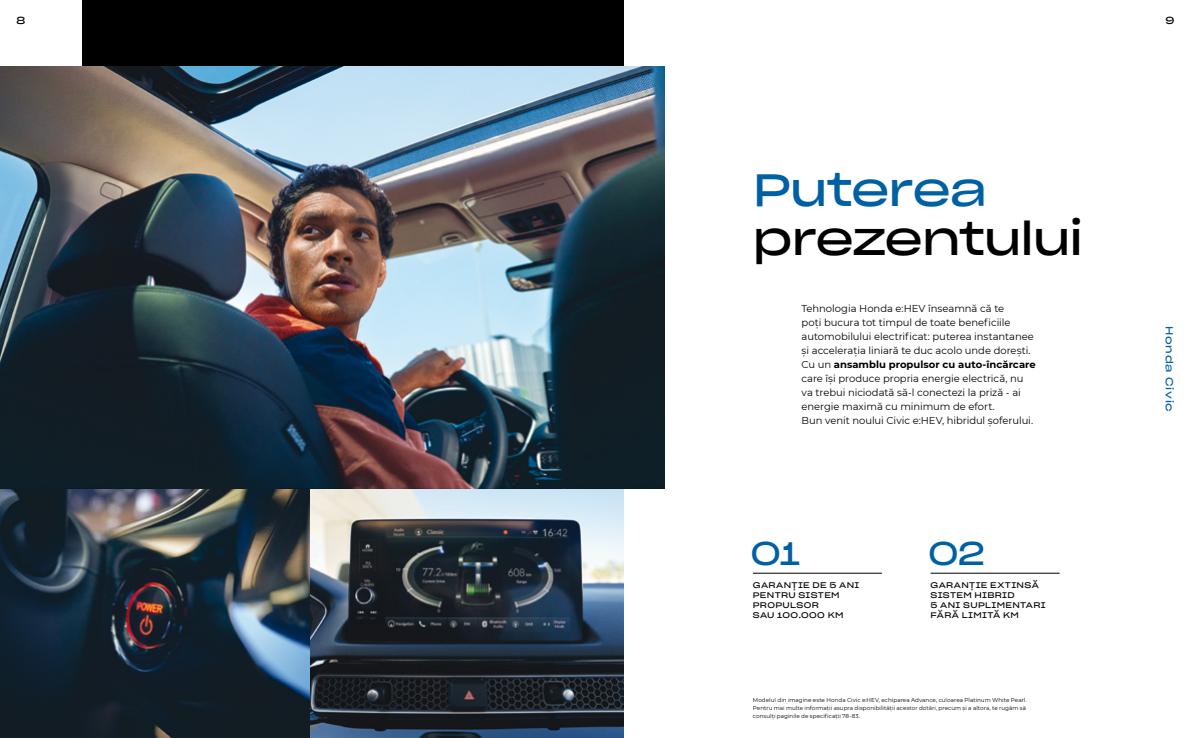
<style>
.page{position:relative;width:1191px;height:738px;background:#fff}
.page>*{position:absolute;margin:0;border:0;box-sizing:border-box;transform-origin:0 0}
.t1{font:45px "Sharp Grotesk Book 25";letter-spacing:-.025em;color:#000}
.t2{font:45px "Sharp Grotesk Book 25";letter-spacing:-.025em;color:#0060a4}
.t3{font:32px "Sharp Grotesk Book 25";color:#0060a4}
.t4{font:10px/14px "Montserrat";letter-spacing:-.005em;color:#000}
.t5{font:10px "Sharp Grotesk Book 25";letter-spacing:.075em;color:#0060a4}
.t6{font:10px "Sharp Grotesk Book 25";color:#000}
.t7{font:8px/10px "Sharp Grotesk Book 25";letter-spacing:.04em;color:#000}
.t8{font:5.7px/8px "Montserrat";letter-spacing:.005em;color:#000;text-align:justify}
.s1{font-weight:700}
</style>
<div class="page">
<div style="left:83px;top:0;width:541px;height:737px;background:#000"></div>
<img style="left:0;top:488px;width:624px;height:249px">
<img style="left:0;top:66px;width:664px;height:421px">
<hr style="left:930px;top:572px;width:129px;height:1px;background:#000">
<hr style="left:753px;top:572px;width:129px;height:1px;background:#000">
<p class="t6" style="left:17px;top:12px;width:10px">8</p>
<p class="t6" style="left:1165px;top:12px;width:10px">9</p>
<h1 class="t2" style="left:753px;top:151px;width:236px">Puterea</h1>
<h1 class="t1" style="left:753px;top:199px;width:331px">prezentului</h1>
<p class="t4" style="left:801px;top:300px;width:236px">Tehnologia Honda e:HEV înseamnă că te<br>poți bucura tot timpul de toate beneficiile automobilului electrificat: puterea instantanee și accelerația liniară te duc acolo unde dorești.<br>Cu un <span class="s1">ansamblu propulsor cu auto-încărcare </span>care își produce propria energie electrică, nu va trebui niciodată să-l conectezi la priză - ai energie maximă cu minimum de efort.<br>Bun venit noului Civic e:HEV, hibridul șoferului.</p>
<h2 class="t3" style="left:750px;top:525px;width:52px">01</h2>
<h2 class="t3" style="left:928px;top:525px;width:58px">02</h2>
<p class="t7" style="left:930px;top:578px;width:117px">GARANŢIE EXTINSĂ<br>SISTEM HIBRID<br>5 ANI SUPLIMENTARI<br>FĂRĂ LIMITĂ KM</p>
<p class="t7" style="left:753px;top:578px;width:108px">GARANŢIE DE 5 ANI<br>PENTRU SISTEM<br>PROPULSOR<br>SAU 100.000 KM</p>
<p class="t8" style="left:753px;top:695px;width:275px">Modelul din imagine este Honda Civic e:HEV, echiparea Advance, culoarea Platinum White Pearl.<br>Pentru mai multe informații asupra disponibilității acestor dotări, precum și a altora, te rugăm să consulți paginile de specificații 78-83.</p>
<p class="t5" style="left:1178px;top:326px;width:87px;rotate:90deg">Honda Civic</p>
</div>
